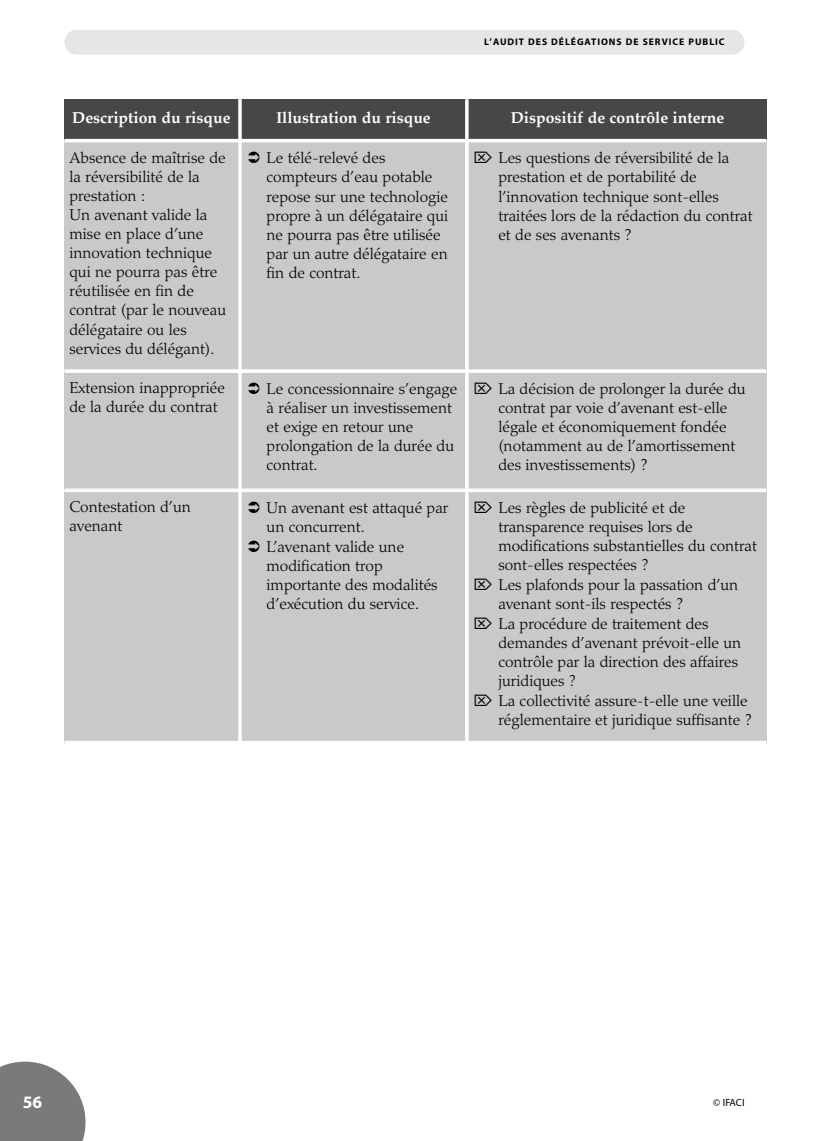
<style>
.page{position:relative;width:819px;height:1141px;background:#fff}
.page>*{position:absolute;margin:0;border:0;box-sizing:border-box;transform-origin:0 0}
.t1{font:700 17.5px "Myriad";color:#fff}
.t2{font:300 15.75px/19.1px "Palatino";color:#000}
.t3{font:700 15.75px "Palatino";color:#fff}
.t4{font:10.5px "Myriad";letter-spacing:-.005em;color:#000}
.t5{font:700 9.62px "Myriad";letter-spacing:.1em;color:#000}
</style>
<div class="page">
<svg style="left:0;top:1062px;width:85px;height:79px;background:#898989"></svg>
<div style="left:64px;top:30px;width:680px;height:25px;background:#e6e6e6;border-radius:12px"></div>
<div style="left:64px;top:99px;width:176px;height:42px;background:#474747"></div>
<div style="left:240px;top:99px;width:227px;height:42px;background:#474747"></div>
<div style="left:467px;top:99px;width:299px;height:42px;background:#474747"></div>
<div style="left:64px;top:141px;width:176px;height:230px;background:#c9c9c9"></div>
<div style="left:240px;top:141px;width:227px;height:230px;background:#c9c9c9"></div>
<div style="left:467px;top:141px;width:299px;height:230px;background:#c9c9c9"></div>
<div style="left:64px;top:371px;width:176px;height:119px;background:#c9c9c9"></div>
<div style="left:240px;top:371px;width:227px;height:119px;background:#c9c9c9"></div>
<div style="left:467px;top:371px;width:299px;height:119px;background:#c9c9c9"></div>
<div style="left:64px;top:490px;width:176px;height:254px;background:#c9c9c9"></div>
<div style="left:240px;top:490px;width:227px;height:254px;background:#c9c9c9"></div>
<div style="left:467px;top:490px;width:299px;height:254px;background:#c9c9c9"></div>
<hr style="left:238px;top:99px;width:4px;height:645px;background:#f6f6f6">
<hr style="left:465px;top:99px;width:3px;height:645px;background:#fff">
<hr style="left:64px;top:139px;width:702px;height:3px;background:#fff">
<svg style="left:64px;top:369px;width:702px;height:4px;background:#f8f8f8"></svg>
<hr style="left:64px;top:489px;width:702px;height:3px;background:#fff">
<hr style="left:64px;top:741px;width:702px;height:3px;background:#fff">
<p class="t5" style="left:484px;top:38px;width:242px">L’AUDIT DES DÉLÉGATIONS DE SERVICE PUBLIC</p>
<p class="t3" style="left:72px;top:110px;width:160px">Description du risque</p>
<p class="t3" style="left:276px;top:110px;width:156px">Illustration du risque</p>
<p class="t3" style="left:511px;top:110px;width:215px">Dispositif de contrôle interne</p>
<p class="t2" style="left:69px;top:149px;width:158px">Absence de maîtrise de la réversibilité de la prestation :<br>Un avenant valide la mise en place d’une innovation technique qui ne pourra pas être réutilisée en fin de contrat (par le nouveau délégataire ou les services du délégant).</p>
<p class="t2" style="left:266px;top:150px;width:183px">Le télé-relevé des compteurs d’eau potable repose sur une technologie propre à un délégataire qui ne pourra pas être utilisée par un autre délégataire en fin de contrat.</p>
<p class="t2" style="left:498px;top:150px;width:256px">Les questions de réversibilité de la prestation et de portabilité de l’innovation technique sont-elles traitées lors de la rédaction du contrat et de ses avenants ?</p>
<p class="t2" style="left:69px;top:380px;width:157px">Extension inappropriée de la durée du contrat</p>
<p class="t2" style="left:266px;top:381px;width:192px">Le concessionnaire s’engage à réaliser un investissement et exige en retour une prolongation de la durée du contrat.</p>
<p class="t2" style="left:498px;top:381px;width:249px">La décision de prolonger la durée du contrat par voie d’avenant est-elle légale et économiquement fondée (notamment au de l’amortissement des investissements) ?</p>
<p class="t2" style="left:69px;top:499px;width:123px">Contestation d’un avenant</p>
<p class="t2" style="left:266px;top:500px;width:183px">Un avenant est attaqué par un concurrent.<br>L’avenant valide une modification trop importante des modalités d’exécution du service.</p>
<p class="t2" style="left:498px;top:500px;width:260px">Les règles de publicité et de transparence requises lors de modifications substantielles du contrat sont-elles respectées ?<br>Les plafonds pour la passation d’un avenant sont-ils respectés ?<br>La procédure de traitement des demandes d’avenant prévoit-elle un contrôle par la direction des affaires juridiques ?<br>La collectivité assure-t-elle une veille réglementaire et juridique suffisante ?</p>
<p class="t1" style="left:23px;top:1095px;width:21px">56</p>
<p class="t4" style="left:713px;top:1099px;width:33px">© IFACI</p>
</div>
